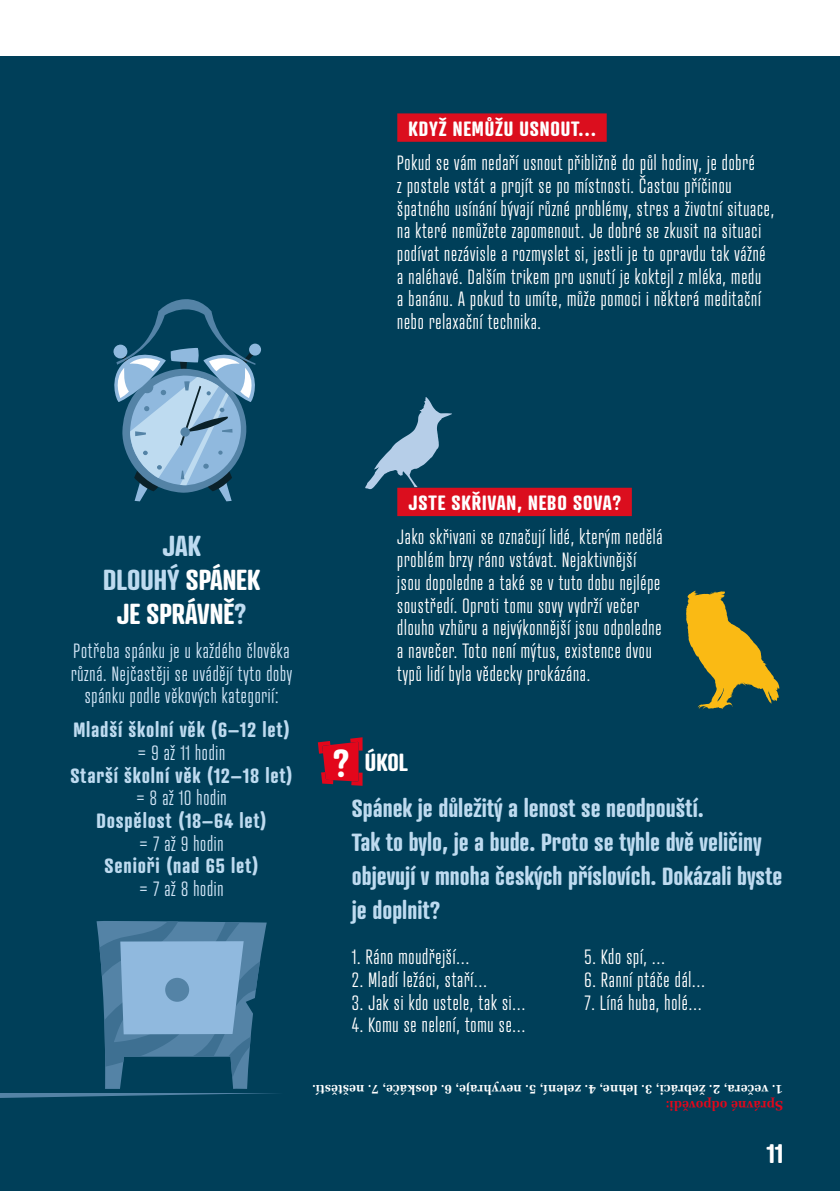
<style>
.page{position:relative;width:840px;height:1191px;background:#fff}
.page>*{position:absolute;margin:0;border:0;box-sizing:border-box;transform-origin:0 0}
.t1{font:700 28px/34px "Atrament";color:#fff;text-align:center}
.t2{font:700 26px "Atrament";color:#fff}
.t3{font:700 24px/34px "Atrament";color:#bedbf0}
.t4{font:700 24px "Atrament";color:#fff}
.t5{font:300 20px/22.6px "Atrament";letter-spacing:.04em;color:#fff}
.t6{font:300 20px/22.6px "Atrament";letter-spacing:.04em;color:#d1e5f6;text-align:center}
.t7{font:700 20px "Atrament";letter-spacing:.04em;color:#bedbf0}
.t8{font:700 20px "Atrament";letter-spacing:.04em;color:#fff}
.t9{font:700 14px "Latino URW";color:#fff}
.t10{font:700 14px "Latino URW";color:#e3061b}
.s1{color:#bedbf0}
.s2{font-size:38px}
</style>
<div class="page">
<div style="left:0;top:57px;width:839px;height:1134px;background:#003f59"></div>
<svg style="left:0;top:921px;width:276px;height:177px"></svg>
<div style="left:165px;top:977px;width:24px;height:24px;background:#5483a6;border-radius:50%"></div>
<svg style="left:113px;top:299px;width:148px;height:202px"></svg>
<div style="left:180px;top:427px;width:10px;height:10px;background:#5483a6;border-radius:50%"></div>
<div style="left:397px;top:113px;width:209px;height:29px;background:#db0e1e"></div>
<svg style="left:686px;top:590px;width:92px;height:119px"></svg>
<div style="left:397px;top:488px;width:234px;height:28px;background:#db0e1e"></div>
<svg style="left:365px;top:397px;width:87px;height:92px"></svg>
<svg style="left:317px;top:737px;width:46px;height:49px"></svg>
<p class="t8" style="left:408px;top:116px;width:189px">KDYŽ NEMŮŽU USNOUT…</p>
<p class="t5" style="left:397px;top:152px;width:378px">Pokud se vám nedaří usnout přibližně do půl hodiny, je dobré<br>z postele vstát a projít se po místnosti. Častou příčinou špatného usínání bývají různé problémy, stres a životní situace, na které nemůžete zapomenout. Je dobré se zkusit na situaci podívat nezávisle a rozmyslet si, jestli je to opravdu tak vážné a naléhavé. Dalším trikem pro usnutí je koktejl z mléka, medu<br>a banánu. A pokud to umíte, může pomoci i některá meditační nebo relaxační technika.</p>
<h1 class="t1" style="left:103px;top:528px;width:158px"><span class="s1">JAK<br>DLOUHÝ</span> SPÁNEK<br>JE SPRÁVNĚ<span class="s1">?</span></h1>
<p class="t6" style="left:71px;top:639px;width:222px">Potřeba spánku je u každého člověka různá. Nejčastěji se uvádějí tyto doby spánku podle věkových kategorií:</p>
<p class="t7" style="left:73px;top:717px;width:218px">Mladší školní věk (6–12 let)</p>
<p class="t6" style="left:138px;top:741px;width:89px">= 9 až 11 hodin</p>
<p class="t7" style="left:70px;top:762px;width:224px">Starší školní věk (12–18 let)</p>
<p class="t6" style="left:136px;top:786px;width:91px">= 8 až 10 hodin</p>
<p class="t7" style="left:96px;top:808px;width:172px">Dospělost (18–64 let)</p>
<p class="t6" style="left:140px;top:832px;width:85px">= 7 až 9 hodin</p>
<p class="t7" style="left:105px;top:853px;width:155px">Senioři (nad 65 let)</p>
<p class="t6" style="left:140px;top:877px;width:85px">= 7 až 8 hodin</p>
<p class="t8" style="left:408px;top:490px;width:214px">JSTE SKŘIVAN, NEBO SOVA?</p>
<p class="t5" style="left:397px;top:526px;width:266px">Jako skřivani se označují lidé, kterým nedělá problém brzy ráno vstávat. Nejaktivnější jsou dopoledne a také se v tuto dobu nejlépe soustředí. Oproti tomu sovy vydrží večer dlouho vzhůru a nejvýkonnější jsou odpoledne a navečer. Toto není mýtus, existence dvou typů lidí byla vědecky prokázána.</p>
<p class="t4" style="left:333px;top:747px;width:77px"><span class="s2">?</span> ÚKOL</p>
<p class="t3" style="left:351px;top:790px;width:432px">Spánek je důležitý a lenost se neodpouští.<br>Tak to bylo, je a bude. Proto se tyhle dvě veličiny objevují v mnoha českých příslovích. Dokázali byste je doplnit?</p>
<p class="t5" style="left:351px;top:945px;width:119px">1. Ráno moudřejší…</p>
<p class="t5" style="left:351px;top:968px;width:136px">2. Mladí ležáci, staří…</p>
<p class="t5" style="left:351px;top:991px;width:175px">3. Jak si kdo ustele, tak si…</p>
<p class="t5" style="left:351px;top:1013px;width:175px">4. Komu se nelení, tomu se…</p>
<p class="t5" style="left:584px;top:945px;width:82px">5. Kdo spí, …</p>
<p class="t5" style="left:584px;top:968px;width:122px">6. Ranní ptáče dál…</p>
<p class="t5" style="left:584px;top:991px;width:118px">7. Líná huba, holé…</p>
<p class="t9" style="left:782px;top:1097px;width:472px;rotate:-180deg">1. večera, 2. žebráci, 3. lehne, 4. zelení, 5. nevyhraje, 6. doskáče, 7. neštěstí.</p>
<p class="t10" style="left:782px;top:1114px;width:119px;rotate:-180deg">Správné odpovědi:</p>
<h2 class="t2" style="left:766px;top:1136px;width:18px">11</h2>
</div>
